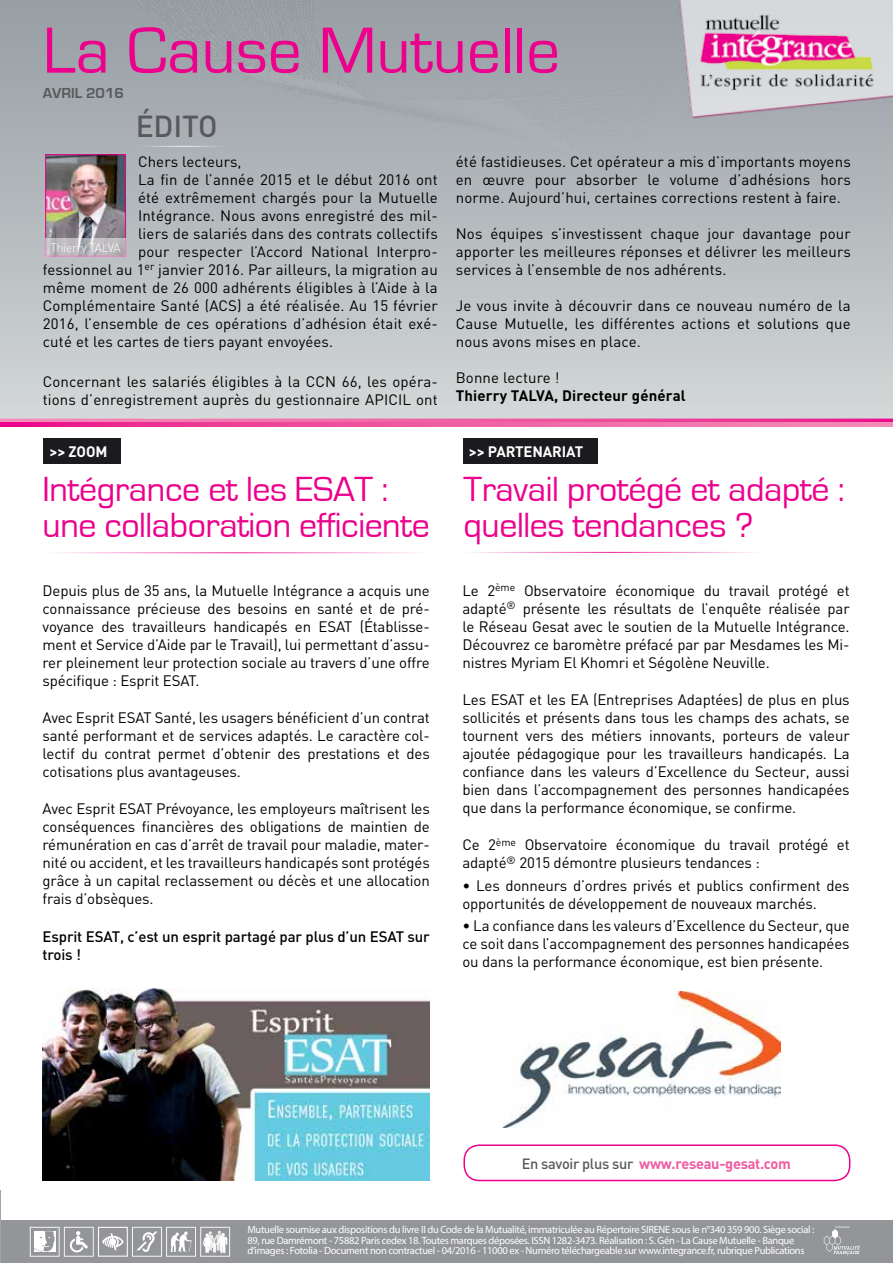
<style>
.page{position:relative;width:893px;height:1263px;background:#fff}
.page>*{position:absolute;margin:0;border:0;box-sizing:border-box;transform-origin:0 0}
.t1{font:67.5px "Eurostile";color:#ec008c}
.t2{font:36px/36px "Eurostile";letter-spacing:-.01em;color:#ec008c}
.t3{font:500 30px "DIN";letter-spacing:-.005em;color:#58595b}
.t4{font:15px/18px "DIN";color:#000;text-align:justify}
.t5{font:500 15px/18px "DIN";letter-spacing:-.01em;color:#000}
.t6{font:700 15px "DIN";letter-spacing:.01em;color:#000}
.t7{font:700 15px "DIN";letter-spacing:-.01em;color:#fff}
.t8{font:700 15px "Eurostile";color:#58595b}
.t9{font:700 14.7px "DIN";letter-spacing:-.02em;color:#ef5ba1}
.t10{font:300 12px "DIN";letter-spacing:-.01em;color:#fff}
.t11{font:10.5px/10.5px "Myriad Pro";letter-spacing:-.03em;color:#fff}
.s1{font-weight:500;color:#58595b}
</style>
<div class="page">
<svg style="left:0;top:422px;width:893px;height:4px;background:#ef57a2"></svg>
<svg style="left:0;top:419px;width:893px;height:3px;background:#ef5ca3"></svg>
<svg style="left:0;top:0;width:893px;height:419px;background:#bdc1c4"></svg>
<img style="left:95px;top:0;width:623px;height:402px">
<div style="left:0;top:1220px;width:893px;height:43px;background:#939598"></div>
<hr style="left:0;top:1190px;width:1px;height:73px;background:#a2a4a7">
<hr style="left:140px;top:146px;width:84px;height:1px;background:#fff">
<img style="left:47px;top:156px;width:77px;height:82px">
<div style="left:45px;top:154px;width:81px;height:102px;border:1px solid #ec008c"></div>
<hr style="left:43px;top:552px;width:386px;height:1px;background:#ec008c">
<hr style="left:463px;top:552px;width:298px;height:1px;background:#ec008c">
<svg style="left:45px;top:238px;width:81px;height:18px"></svg>
<img style="left:641px;top:0;width:252px;height:154px">
<img style="left:43px;top:988px;width:386px;height:192px">
<div style="left:463px;top:1144px;width:387px;height:37px;border:2px solid #ec008c;border-radius:15px"></div>
<div style="left:43px;top:438px;width:78px;height:25px;background:#1b1b1f"></div>
<div style="left:463px;top:438px;width:134px;height:25px;background:#1b1b1f"></div>
<svg style="left:30px;top:1227px;width:200px;height:30px"></svg>
<svg style="left:824px;top:1226px;width:36px;height:29px"></svg>
<img style="left:503px;top:992px;width:277px;height:135px">
<h1 class="t1" style="left:43px;top:14px;width:519px">La Cause Mutuelle</h1>
<p class="t8" style="left:43px;top:85px;width:83px">AVRIL 2016</p>
<h3 class="t3" style="left:136px;top:106px;width:83px">éDito</h3>
<p class="t4" style="left:138px;top:152px;width:105px">Chers lecteurs,</p>
<p class="t4" style="left:138px;top:170px;width:301px">La fin de l’année 2015 et le début 2016 ont</p>
<p class="t4" style="left:138px;top:188px;width:301px">été extrêmement chargés pour la Mutuelle</p>
<p class="t4" style="left:138px;top:206px;width:301px">Intégrance. Nous avons enregistré des mil-</p>
<p class="t4" style="left:138px;top:224px;width:301px">liers de salariés dans des contrats collectifs</p>
<p class="t4" style="left:138px;top:242px;width:301px">pour respecter l’Accord National Interpro-</p>
<p class="t4" style="left:43px;top:260px;width:396px">fessionnel au 1<sup>er</sup> janvier 2016. Par ailleurs, la migration au</p>
<p class="t4" style="left:43px;top:278px;width:396px">même moment de 26 000 adhérents éligibles à l’Aide à la</p>
<p class="t4" style="left:43px;top:296px;width:396px">Complémentaire Santé (ACS) a été réalisée. Au 15 février</p>
<p class="t4" style="left:43px;top:314px;width:396px">2016, l’ensemble de ces opérations d’adhésion était exé-</p>
<p class="t4" style="left:43px;top:332px;width:292px">cuté et les cartes de tiers payant envoyées.</p>
<p class="t4" style="left:43px;top:372px;width:396px">Concernant les salariés éligibles à la CCN 66, les opéra&shy;tions d’enregistrement auprès du gestionnaire APICIL ont</p>
<p class="t10" style="left:50px;top:239px;width:72px">Thierry TALVA</p>
<p class="t4" style="left:456px;top:152px;width:396px">été fastidieuses. Cet opérateur a mis d’importants moyens en œuvre pour absorber le volume d’adhésions hors norme. Aujourd’hui, certaines corrections restent à faire.</p>
<p class="t4" style="left:456px;top:224px;width:396px">Nos équipes s’investissent chaque jour davantage pour apporter les meilleures réponses et délivrer les meilleurs services à l’ensemble de nos adhérents.</p>
<p class="t4" style="left:456px;top:296px;width:396px">Je vous invite à découvrir dans ce nouveau numéro de la Cause Mutuelle, les différentes actions et solutions que nous avons mises en place.</p>
<p class="t4" style="left:456px;top:368px;width:105px">Bonne lecture !</p>
<p class="t6" style="left:456px;top:385px;width:231px">Thierry TALVA, Directeur général</p>
<p class="t7" style="left:50px;top:441px;width:59px">&gt;&gt; ZOOM</p>
<p class="t7" style="left:469px;top:441px;width:116px">&gt;&gt; PARTENARIAT</p>
<h2 class="t2" style="left:43px;top:471px;width:389px">Intégrance et les ESAT : une collaboration efficiente</h2>
<h2 class="t2" style="left:463px;top:471px;width:383px">Travail protégé et adapté : quelles tendances ?</h2>
<p class="t4" style="left:43px;top:581px;width:389px">Depuis plus de 35 ans, la Mutuelle Intégrance a acquis une connaissance précieuse des besoins en santé et de pré&shy;voyance des travailleurs handicapés en ESAT (établisse&shy;ment et Service d’Aide par le Travail), lui permettant d’assu&shy;rer pleinement leur protection sociale au travers d’une offre spécifique : Esprit ESAT.</p>
<p class="t4" style="left:43px;top:708px;width:389px">Avec Esprit ESAT Santé, les usagers bénéficient d’un contrat santé performant et de services adaptés. Le caractère col&shy;lectif du contrat permet d’obtenir des prestations et des cotisations plus avantageuses.</p>
<p class="t4" style="left:43px;top:799px;width:389px">Avec Esprit ESAT Prévoyance, les employeurs maîtrisent les conséquences financières des obligations de maintien de rémunération en cas d’arrêt de travail pour maladie, mater&shy;nité ou accident, et les travailleurs handicapés sont protégés grâce à un capital reclassement ou décès et une allocation frais d’obsèques.</p>
<p class="t5" style="left:43px;top:927px;width:389px">Esprit ESAT, c’est un esprit partagé par plus d’un ESAT sur trois !</p>
<p class="t4" style="left:462px;top:581px;width:389px">Le 2<sup>ème</sup> Observatoire économique du travail protégé et adapté<sup>®</sup> présente les résultats de l’enquête réalisée par le Réseau Gesat avec le soutien de la Mutuelle Intégrance.<br>Découvrez ce baromètre préfacé par par Mesdames les Mi&shy;nistres Myriam El Khomri et Ségolène Neuville.</p>
<p class="t4" style="left:462px;top:690px;width:389px">Les ESAT et les EA (Entreprises Adaptées) de plus en plus sollicités et présents dans tous les champs des achats, se tournent vers des métiers innovants, porteurs de valeur ajoutée pédagogique pour les travailleurs handicapés. La confiance dans les valeurs d’Excellence du Secteur, aussi bien dans l’accompagnement des personnes handicapées que dans la performance économique, se confirme.</p>
<p class="t4" style="left:462px;top:835px;width:389px">Ce 2<sup>ème</sup> Observatoire économique du travail protégé et adapté<sup>®</sup> 2015 démontre plusieurs tendances :</p>
<p class="t4" style="left:462px;top:875px;width:389px">• Les donneurs d’ordres privés et publics confirment des opportunités de développement de nouveaux marchés.</p>
<p class="t4" style="left:462px;top:916px;width:389px">• La confiance dans les valeurs d’Excellence du Secteur, que ce soit dans l’accompagnement des personnes handicapées ou dans la performance économique, est bien présente.</p>
<p class="t9" style="left:522px;top:1154px;width:271px"><span class="s1">En savoir plus sur</span> www.reseau-gesat.com</p>
<p class="t11" style="left:247px;top:1224px;width:568px">Mutuelle soumise aux dispositions du livre II du Code de la Mutualité, immatriculée au Répertoire SIRENE sous le n°340 359 900. Siège social :<br>89, rue Damrémont - 75882 Paris cedex 18. Toutes marques déposées. ISSN 1282-3473. Réalisation : S. Gén - La Cause Mutuelle - Banque d’images : Fotolia - Document non contractuel - 04/2016 - 11000 ex - Numéro téléchargeable sur www.integrance.fr, rubrique Publications</p>
</div>
